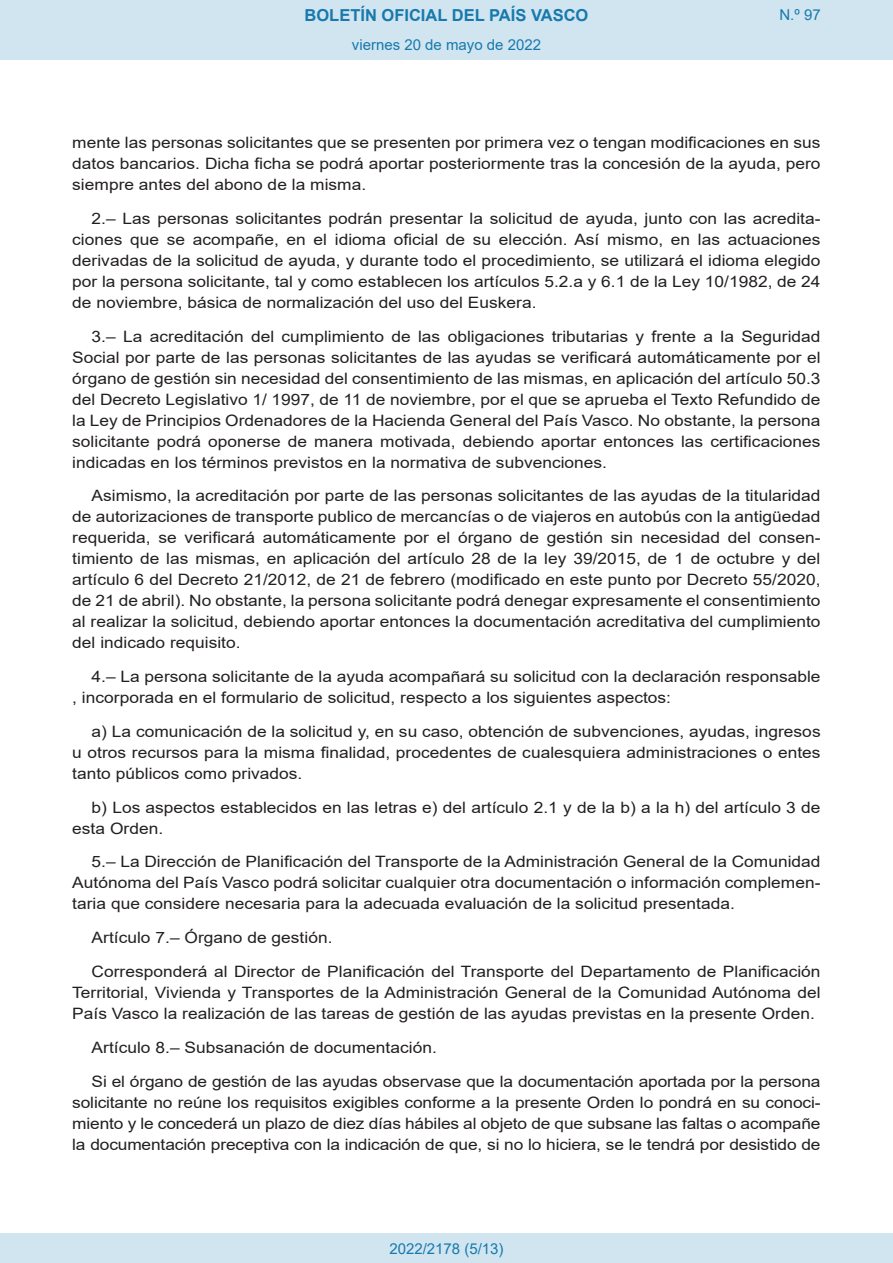
<style>
.page{position:relative;width:893px;height:1263px;background:#fff}
.page>*{position:absolute;margin:0;border:0;box-sizing:border-box;transform-origin:0 0}
.t1{font:700 16.5px "Arial";color:#1879ad}
.BOPVDetalle{font:15.6px/21px "Arial";color:#231f20;text-align:justify;scale:1.11 1}
.Paginacion_Centro{font:15px "Arial";color:#1879ad}
</style>
<div class="page">
<div style="left:0;top:0;width:893px;height:60px;background:#d0e5f0"></div>
<div style="left:0;top:1233px;width:893px;height:30px;background:#d0e5f0"></div>
<p class="t1" style="left:305px;top:3px;width:285px">BOLETÍN OFICIAL DEL PAÍS VASCO</p>
<p class="Paginacion_Centro" style="left:352px;top:35px;width:191px">viernes 20 de mayo de 2022</p>
<p class="Paginacion_Centro" style="left:779px;top:5px;width:43px">N.º 97</p>
<p class="BOPVDetalle" style="left:72px;top:132px;width:676px">mente las personas solicitantes que se presenten por primera vez o tengan modificaciones en sus datos bancarios. Dicha ficha se podrá aportar posteriormente tras la concesión de la ayuda, pero siempre antes del abono de la misma.</p>
<p class="BOPVDetalle" style="left:72px;top:208px;width:676px;text-indent:19px">2.– Las personas solicitantes podrán presentar la solicitud de ayuda, junto con las acredita&shy;ciones que se acompañe, en el idioma oficial de su elección. Así mismo, en las actuaciones derivadas de la solicitud de ayuda, y durante todo el procedimiento, se utilizará el idioma elegido por la persona solicitante, tal y como establecen los artículos 5.2.a y 6.1 de la Ley 10/1982, de 24 de noviembre, básica de normalización del uso del Euskera.</p>
<p class="BOPVDetalle" style="left:72px;top:326px;width:676px;text-indent:19px">3.– La acreditación del cumplimiento de las obligaciones tributarias y frente a la Seguridad Social por parte de las personas solicitantes de las ayudas se verificará automáticamente por el órgano de gestión sin necesidad del consentimiento de las mismas, en aplicación del artículo 50.3 del Decreto Legislativo 1/ 1997, de 11 de noviembre, por el que se aprueba el Texto Refundido de la Ley de Principios Ordenadores de la Hacienda General del País Vasco. No obstante, la persona solicitante podrá oponerse de manera motivada, debiendo aportar entonces las certificaciones indicadas en los términos previstos en la normativa de subvenciones.</p>
<p class="BOPVDetalle" style="left:72px;top:485px;width:676px;text-indent:19px">Asimismo, la acreditación por parte de las personas solicitantes de las ayudas de la titularidad de autorizaciones de transporte publico de mercancías o de viajeros en autobús con la antigüedad requerida, se verificará automáticamente por el órgano de gestión sin necesidad del consen&shy;timiento de las mismas, en aplicación del artículo 28 de la ley 39/2015, de 1 de octubre y del artículo 6 del Decreto 21/2012, de 21 de febrero (modificado en este punto por Decreto 55/2020, de 21 de abril). No obstante, la persona solicitante podrá denegar expresamente el consentimiento al realizar la solicitud, debiendo aportar entonces la documentación acreditativa del cumplimiento del indicado requisito.</p>
<p class="BOPVDetalle" style="left:72px;top:666px;width:676px;text-indent:19px">4.– La persona solicitante de la ayuda acompañará su solicitud con la declaración responsable , incorporada en el formulario de solicitud, respecto a los siguientes aspectos:</p>
<p class="BOPVDetalle" style="left:72px;top:721px;width:676px;text-indent:19px">a) La comunicación de la solicitud y, en su caso, obtención de subvenciones, ayudas, ingresos u otros recursos para la misma finalidad, procedentes de cualesquiera administraciones o entes tanto públicos como privados.</p>
<p class="BOPVDetalle" style="left:72px;top:797px;width:676px;text-indent:19px">b) Los aspectos establecidos en las letras e) del artículo 2.1 y de la b) a la h) del artículo 3 de esta Orden.</p>
<p class="BOPVDetalle" style="left:72px;top:851px;width:676px;text-indent:19px">5.– La Dirección de Planificación del Transporte de la Administración General de la Comunidad Autónoma del País Vasco podrá solicitar cualquier otra documentación o información complemen&shy;taria que considere necesaria para la adecuada evaluación de la solicitud presentada.</p>
<p class="BOPVDetalle" style="left:92px;top:927px;width:218px">Artículo 7.– Órgano de gestión.</p>
<p class="BOPVDetalle" style="left:72px;top:961px;width:676px;text-indent:19px">Corresponderá al Director de Planificación del Transporte del Departamento de Planificación Territorial, Vivienda y Transportes de la Administración General de la Comunidad Autónoma del País Vasco la realización de las tareas de gestión de las ayudas previstas en la presente Orden.</p>
<p class="BOPVDetalle" style="left:92px;top:1037px;width:313px">Artículo 8.– Subsanación de documentación.</p>
<p class="BOPVDetalle" style="left:72px;top:1070px;width:676px;text-indent:19px">Si el órgano de gestión de las ayudas observase que la documentación aportada por la persona solicitante no reúne los requisitos exigibles conforme a la presente Orden lo pondrá en su conoci&shy;miento y le concederá un plazo de diez días hábiles al objeto de que subsane las faltas o acompañe la documentación preceptiva con la indicación de que, si no lo hiciera, se le tendrá por desistido de</p>
<p class="Paginacion_Centro" style="left:389px;top:1238px;width:116px">2022/2178 (5/13)</p>
</div>
